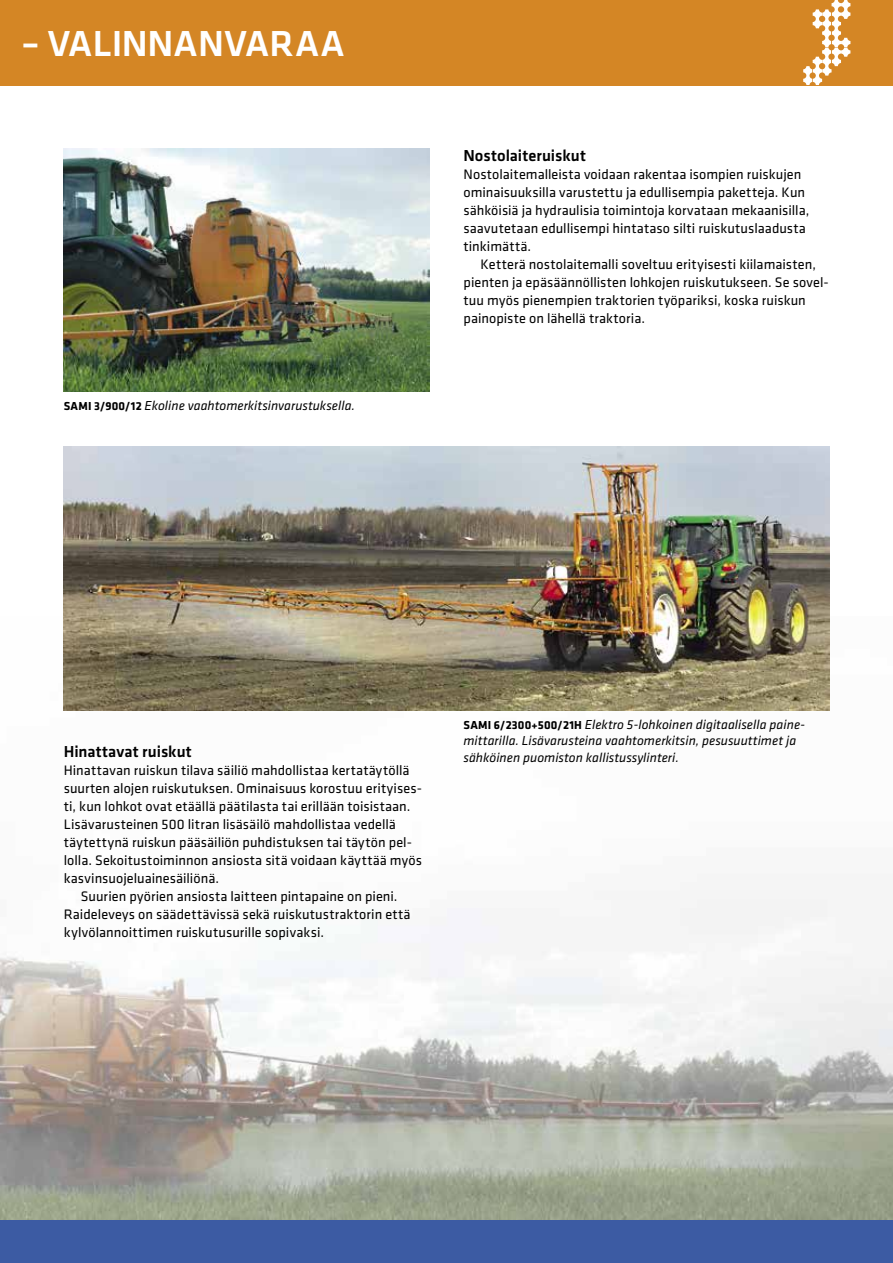
<style>
.page{position:relative;width:893px;height:1263px;background:#fff}
.page>*{position:absolute;margin:0;border:0;box-sizing:border-box;transform-origin:0 0}
.t1{font:500 37.5px "Klavika";letter-spacing:.005em;color:#fff}
.t2{font:500 16.5px "Klavika";letter-spacing:.01em;color:#000}
.t3{font:14.25px/18px "Klavika";letter-spacing:.005em;color:#000}
.t4{font:italic 13.5px/16.5px "Klavika";color:#000}
.s1{font-weight:700;font-style:normal;font-size:12px}
</style>
<div class="page">
<img style="left:0;top:617px;width:893px;height:603px">
<div style="left:0;top:1220px;width:893px;height:43px;background:#3c5ba3"></div>
<img style="left:64px;top:149px;width:365px;height:242px">
<div style="left:0;top:0;width:893px;height:85px;background:#d48625"></div>
<svg style="left:803px;top:0;width:47px;height:85px"></svg>
<img style="left:64px;top:446px;width:765px;height:264px">
<h1 class="t1" style="left:21px;top:23px;width:299px">– Valinnanvaraa</h1>
<p class="t4" style="left:64px;top:397px;width:293px"><span class="s1">SA MI 3/900/12</span> Ekoline vaahtomerkitsinvarustuksella.</p>
<p class="t2" style="left:463px;top:147px;width:124px">Nostolaiteruiskut</p>
<p class="t3" style="left:463px;top:166px;width:347px">Nostolaitemalleista voidaan rakentaa isompien ruiskujen ominaisuuksilla varustettu ja edullisempia paketteja. Kun sähköisiä ja hydraulisia toimintoja korvataan mekaanisilla, saavutetaan edullisempi hintataso silti ruiskutuslaadusta tinkimättä.</p>
<p class="t3" style="left:463px;top:256px;width:367px;text-indent:17px">Ketterä nostolaitemalli soveltuu erityisesti kiilamaisten, pienten ja epäsäännöllisten lohkojen ruiskutukseen. Se sovel&shy;tuu myös pienempien traktorien työpariksi, koska ruiskun painopiste on lähellä traktoria.</p>
<p class="t2" style="left:64px;top:742px;width:129px">Hinattavat ruiskut</p>
<p class="t3" style="left:64px;top:761px;width:347px">Hinattavan ruiskun tilava säiliö mahdollistaa kertatäytöllä</p>
<p class="t3" style="left:64px;top:779px;width:360px">suurten alojen ruiskutuksen. Ominaisuus korostuu erityises-</p>
<p class="t3" style="left:64px;top:797px;width:348px">ti, kun lohkot ovat etäällä päätilasta tai erillään toisistaan.</p>
<p class="t3" style="left:64px;top:815px;width:334px">Lisävarusteinen 500 litran lisäsäilö mahdollistaa vedellä</p>
<p class="t3" style="left:64px;top:833px;width:350px">täytettynä ruiskun pääsäiliön puhdistuksen tai täytön pel-</p>
<p class="t3" style="left:64px;top:851px;width:360px">lolla. Sekoitustoiminnon ansiosta sitä voidaan käyttää myös</p>
<p class="t3" style="left:64px;top:869px;width:157px">kasvinsuojeluainesäiliönä.</p>
<p class="t3" style="left:81px;top:887px;width:318px">Suurien pyörien ansiosta laitteen pintapaine on pieni.</p>
<p class="t3" style="left:64px;top:905px;width:348px">Raideleveys on säädettävissä sekä ruiskutustraktorin että</p>
<p class="t3" style="left:64px;top:923px;width:262px">kylvölannoittimen ruiskutusurille sopivaksi.</p>
<p class="t4" style="left:463px;top:716px;width:343px"><span class="s1">SAMI 6/2300+500/21H</span> Elektro 5-lohkoinen digitaalisella paine&shy;mittarilla. Lisävarusteina vaahtomerkitsin, pesusuuttimet ja sähköinen puomiston kallistussylinteri.</p>
</div>
